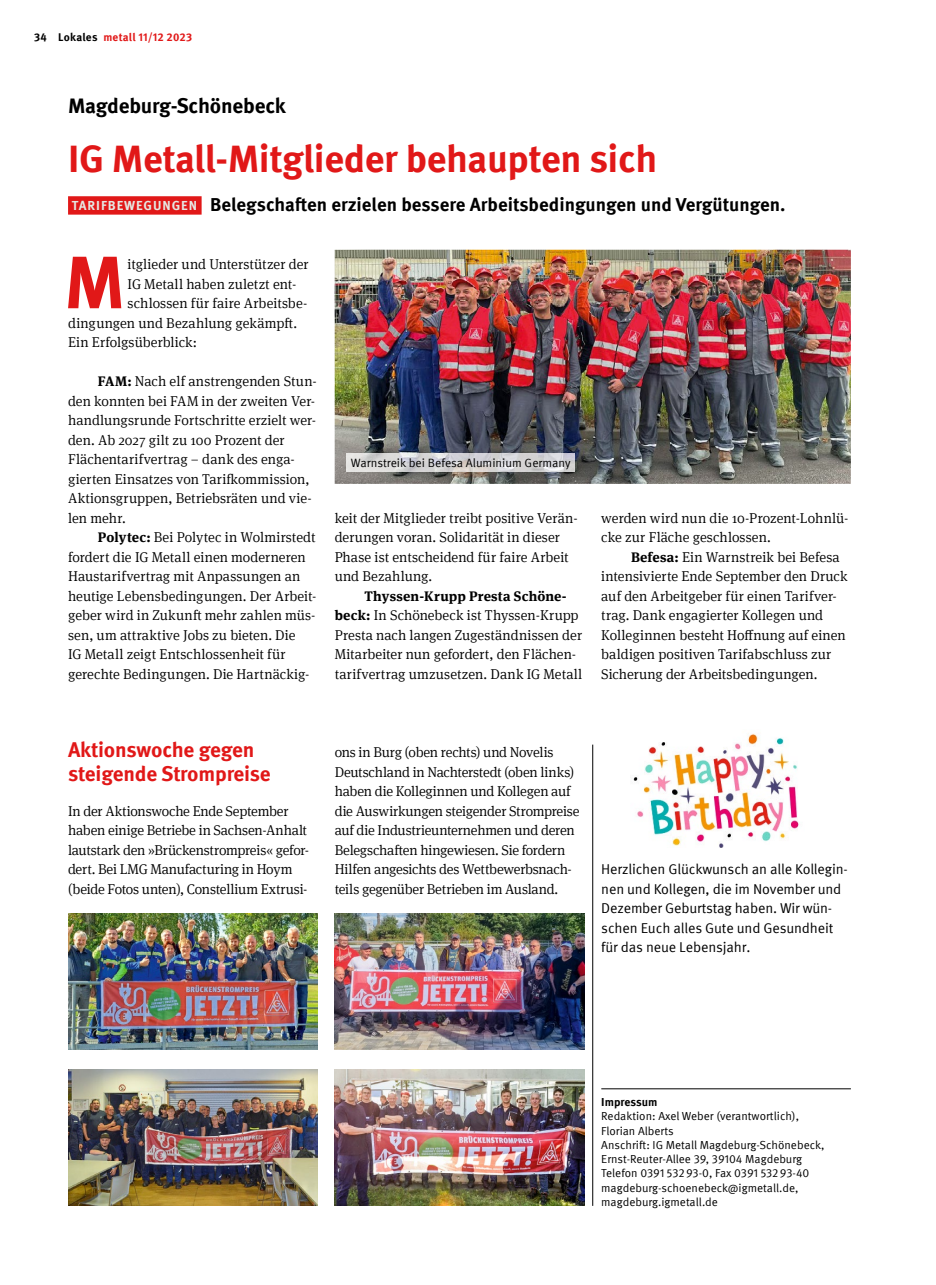
<style>
.page{position:relative;width:936px;height:1285px;background:#fff}
.page>*{position:absolute;margin:0;border:0;box-sizing:border-box;transform-origin:0 0}
.t1{font:700 74.1px "Meta IGM";color:#e11818}
.t2{font:700 38.25px "Meta IGM";letter-spacing:-.01em;color:#e11818}
.t3{font:700 21px/24px "Meta IGM";letter-spacing:-.01em;color:#e11818}
.t4{font:700 21px "Meta IGM";letter-spacing:-.01em;color:#000}
.t5{font:700 18.75px "Meta IGM";color:#000}
.t6{font:300 14.25px/19.5px "Meta Serif IGM";letter-spacing:-.005em;color:#000}
.t7{font:14.25px/19.5px "Meta IGM";letter-spacing:-.01em;color:#000}
.t8{font:700 13.8px "Meta Serif IGM";letter-spacing:.015em;color:#000}
.t9{font:12px "Meta IGM";color:#000}
.t10{font:11.7px/14.2px "Meta IGM";color:#000}
.t11{font:700 11.7px "Meta IGM";letter-spacing:-.005em;color:#000}
.t12{font:700 11.25px "Meta IGM";letter-spacing:.02em;color:#e11818}
.s1{color:#000}
.s2{font-size:13.2px;color:#e6e7e2}
.s3{font-weight:700;font-size:13.8px}
</style>
<div class="page">
<div style="left:68px;top:196px;width:133px;height:18px;background:#e11818"></div>
<hr style="left:601px;top:1088px;width:249px;height:1px;background:#000">
<img style="left:334px;top:250px;width:516px;height:234px">
<img style="left:68px;top:1069px;width:249px;height:136px">
<img style="left:68px;top:913px;width:249px;height:136px">
<img style="left:334px;top:1069px;width:250px;height:136px">
<img style="left:334px;top:913px;width:250px;height:136px">
<img style="left:347px;top:453px;width:227px;height:18px">
<img style="left:633px;top:733px;width:166px;height:114px">
<hr style="left:592px;top:744px;width:1px;height:461px;background:#000">
<p class="t12" style="left:34px;top:28px;width:160px"><span class="s1">34 Lokales</span> metall 11/12 2023</p>
<h3 class="t4" style="left:68px;top:89px;width:219px">Magdeburg-Schönebeck</h3>
<h2 class="t2" style="left:68px;top:128px;width:590px">IG Metall-Mitglieder behaupten sich</h2>
<h3 class="t5" style="left:72px;top:189px;width:715px"><span class="s2">TARIFBEWEGUNGEN</span> Belegschaften erzielen bessere Arbeitsbedingungen und Vergütungen.</h3>
<h1 class="t1" style="left:64px;top:224px;width:63px">M</h1>
<p class="t6" style="left:128px;top:254px;width:182px">itglieder und Unterstützer der</p>
<p class="t6" style="left:128px;top:273px;width:170px">IG Metall haben zuletzt ent-</p>
<p class="t6" style="left:128px;top:293px;width:181px">schlossen für faire Arbeitsbe-</p>
<p class="t6" style="left:68px;top:312px;width:230px">dingungen und Bezahlung gekämpft.</p>
<p class="t6" style="left:68px;top:332px;width:130px">Ein Erfolgsüberblick:</p>
<p class="t6" style="left:68px;top:371px;width:250px;text-indent:30px"><span class="s3">FAM:</span> Nach elf anstrengenden Stun&shy;den konnten bei FAM in der zweiten Ver&shy;handlungsrunde Fortschritte erzielt wer&shy;den. Ab 2027 gilt zu 100 Prozent der Flächentarifvertrag − dank des enga&shy;gierten Einsatzes von Tarifkommission, Aktionsgruppen, Betriebsräten und vie&shy;len mehr.</p>
<p class="t6" style="left:68px;top:527px;width:250px;text-indent:30px"><span class="s3">Polytec:</span> Bei Polytec in Wolmirstedt fordert die IG Metall einen moderneren Haustarifvertrag mit Anpassungen an heutige Lebensbedingungen. Der Arbeit&shy;geber wird in Zukunft mehr zahlen müs&shy;sen, um attraktive Jobs zu bieten. Die<br>IG Metall zeigt Entschlossenheit für gerechte Bedingungen. Die Hartnäckig-</p>
<p class="t9" style="left:351px;top:454px;width:221px">Warnstreik bei Befesa Aluminium Germany</p>
<p class="t6" style="left:334px;top:507px;width:244px">keit der Mitglieder treibt positive Verän&shy;derungen voran. Solidarität in dieser Phase ist entscheidend für faire Arbeit und Bezahlung.</p>
<p class="t8" style="left:364px;top:585px;width:204px">Thyssen-Krupp Presta Schöne-</p>
<p class="t6" style="left:334px;top:605px;width:249px"><span class="s3">beck:</span> In Schönebeck ist Thyssen-Krupp Presta nach langen Zugeständnissen der Mitarbeiter nun gefordert, den Flächen&shy;tarifvertrag umzusetzen. Dank IG Metall</p>
<p class="t6" style="left:601px;top:507px;width:248px">werden wird nun die 10-Prozent-Lohnlü&shy;cke zur Fläche geschlossen.</p>
<p class="t6" style="left:601px;top:546px;width:248px;text-indent:30px"><span class="s3">Befesa:</span> Ein Warnstreik bei Befesa intensivierte Ende September den Druck auf den Arbeitgeber für einen Tarifver&shy;trag. Dank engagierter Kollegen und Kolleginnen besteht Hoffnung auf einen baldigen positiven Tarif abschluss zur Sicherung der Arbeitsbedingungen.</p>
<h3 class="t3" style="left:68px;top:736px;width:204px">Aktionswoche gegen steigende Strompreise</h3>
<p class="t6" style="left:68px;top:800px;width:242px">In der Aktionswoche Ende September haben einige Betriebe in Sachsen-Anhalt lautstark den »Brückenstrompreis« gefor&shy;dert. Bei LMG Manufacturing in Hoym (beide Fotos unten), Constellium Extrusi-</p>
<p class="t6" style="left:334px;top:741px;width:246px">ons in Burg (oben rechts) und Novelis Deutschland in Nachterstedt (oben links) haben die Kolleginnen und Kollegen auf die Auswirkungen steigender Strompreise auf die Industrieunternehmen und deren Belegschaften hingewiesen. Sie fordern Hilfen angesichts des Wettbewerbsnach&shy;teils gegenüber Betrieben im Ausland.</p>
<p class="t7" style="left:601px;top:858px;width:248px">Herzlichen Glückwunsch an alle Kollegin&shy;nen und Kollegen, die im November und Dezember Geburtstag haben. Wir wün&shy;schen Euch alles Gute und Gesundheit für das neue Lebensjahr.</p>
<p class="t11" style="left:601px;top:1092px;width:58px">Impressum</p>
<p class="t10" style="left:601px;top:1108px;width:225px">Redaktion: Axel Weber (verantwortlich), Florian Alberts<br>Anschrift: IG Metall Magdeburg-Schönebeck, Ernst-Reuter-Allee 39, 39104 Magdeburg Telefon 0391 532 93-0, Fax 0391 532 93-40 magdeburg-schoenebeck@igmetall.de, magdeburg.igmetall.de</p>
</div>
